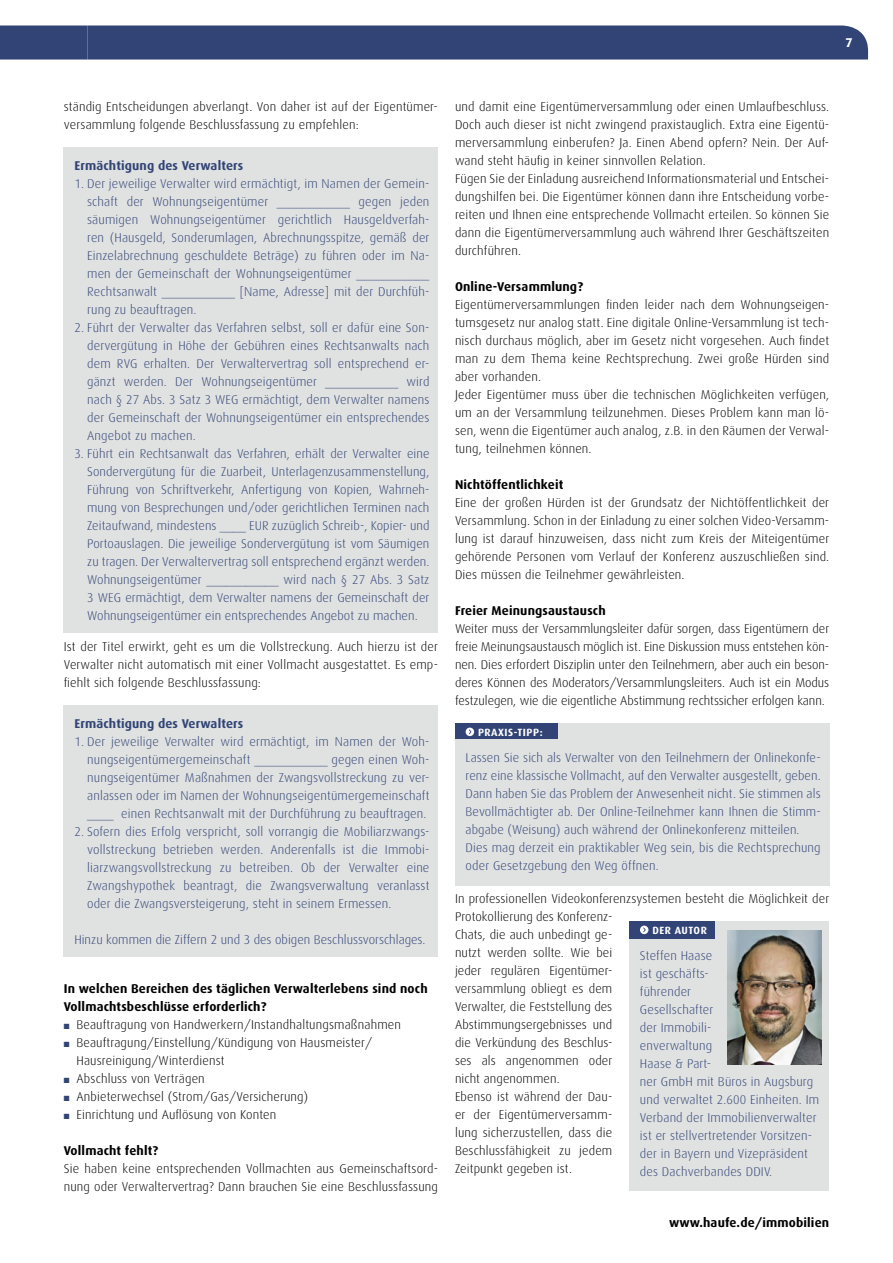
<style>
.page{position:relative;width:893px;height:1263px;background:#fff}
.page>*{position:absolute;margin:0;border:0;box-sizing:border-box;transform-origin:0 0}
.t1{font:300 12.75px/18px "Dax";letter-spacing:.01em;color:#000}
.t2{font:300 12.75px/18px "Dax";letter-spacing:.005em;color:#314475;text-align:justify}
.t3{font:700 12.75px/18px "Dax";letter-spacing:.01em;color:#000}
.t4{font:700 12.75px "Dax";letter-spacing:.01em;color:#314475}
.t5{font:700 12.75px "Dax";color:#fff}
.t6{font:700 10.5px "Dax";letter-spacing:.05em;color:#fff}
.t7{font:7.5px "Zapf Dingbats";color:#314475}
</style>
<div class="page">
<div style="left:64px;top:705px;width:374px;height:251px;background:#e0e1e1"></div>
<div style="left:64px;top:147px;width:374px;height:485px;background:#e0e1e1"></div>
<div style="left:0;top:26px;width:868px;height:34px;background:#314475"></div>
<div style="left:629px;top:921px;width:200px;height:270px;background:#e0e1e1"></div>
<div style="left:629px;top:921px;width:85px;height:17px;background:#314475"></div>
<svg style="left:640px;top:926px;width:8px;height:8px"></svg>
<img style="left:728px;top:930px;width:93px;height:134px">
<div style="left:455px;top:723px;width:374px;height:162px;background:#e0e1e1"></div>
<div style="left:455px;top:723px;width:102px;height:16px;background:#314475"></div>
<svg style="left:466px;top:728px;width:8px;height:8px"></svg>
<p class="t5" style="left:845px;top:35px;width:9px">7</p>
<p class="t1" style="left:64px;top:98px;width:376px">ständig Entscheidungen abverlangt. Von daher ist auf der Eigentümer&shy;versammlung folgende Beschlussfassung zu empfehlen:</p>
<p class="t4" style="left:74px;top:158px;width:170px">Ermächtigung des Verwalters</p>
<p class="t2" style="left:87px;top:174px;width:344px;text-indent:-13px">1. Der jeweilige Verwalter wird ermächtigt, im Namen der Gemein&shy;schaft der Wohnungseigentümer ___________ gegen jeden säumigen Wohnungseigentümer gerichtlich Hausgeldverfah&shy;ren (Hausgeld, Sonderumlagen, Abrechnungsspitze, gemäß der Einzelabrechnung geschuldete Beträge) zu führen oder im Na&shy;men der Gemeinschaft der Wohnungseigentümer ___________ Rechtsanwalt ___________ [Name, Adresse] mit der Durchfüh&shy;rung zu beauftragen.</p>
<p class="t2" style="left:87px;top:318px;width:344px;text-indent:-13px">2. Führt der Verwalter das Verfahren selbst, soll er dafür eine Son&shy;dervergütung in Höhe der Gebühren eines Rechtsanwalts nach dem RVG erhalten. Der Verwaltervertrag soll entsprechend er&shy;gänzt werden. Der Wohnungseigentümer ___________ wird nach § 27 Abs. 3 Satz 3 WEG ermächtigt, dem Verwalter namens der Gemeinschaft der Wohnungseigentümer ein entsprechendes Angebot zu machen.</p>
<p class="t2" style="left:87px;top:444px;width:344px;text-indent:-13px">3. Führt ein Rechtsanwalt das Verfahren, erhält der Verwalter eine Sondervergütung für die Zuarbeit, Unterlagenzusammenstellung, Führung von Schriftverkehr, Anfertigung von Kopien, Wahrneh&shy;mung von Besprechungen und/oder gerichtlichen Terminen nach Zeitaufwand, mindestens ____ EUR zuzüglich Schreib-, Kopier- und Portoauslagen. Die jeweilige Sondervergütung ist vom Säumigen zu tragen. Der Verwaltervertrag soll entsprechend ergänzt werden.<br>Wohnungseigentümer ___________ wird nach § 27 Abs. 3 Satz 3 WEG ermächtigt, dem Verwalter namens der Gemeinschaft der Wohnungseigentümer ein entsprechendes Angebot zu machen.</p>
<p class="t1" style="left:64px;top:638px;width:376px;text-align:justify">Ist der Titel erwirkt, geht es um die Vollstreckung. Auch hierzu ist der Verwalter nicht automatisch mit einer Vollmacht ausgestattet. Es emp&shy;fiehlt sich folgende Beschlussfassung:</p>
<p class="t4" style="left:74px;top:716px;width:170px">Ermächtigung des Verwalters</p>
<p class="t2" style="left:87px;top:732px;width:344px;text-indent:-13px">1. Der jeweilige Verwalter wird ermächtigt, im Namen der Woh&shy;nungseigentümergemeinschaft ___________ gegen einen Woh&shy;nungseigentümer Maßnahmen der Zwangsvollstreckung zu ver&shy;anlassen oder im Namen der Wohnungseigentümergemeinschaft ____ einen Rechtsanwalt mit der Durchführung zu beauftragen.</p>
<p class="t2" style="left:87px;top:822px;width:344px;text-indent:-13px">2. Sofern dies Erfolg verspricht, soll vorrangig die Mobiliarzwangs&shy;vollstreckung betrieben werden. Anderenfalls ist die Immobi&shy;liarzwangsvollstreckung zu betreiben. Ob der Verwalter eine Zwangshypothek beantragt, die Zwangsverwaltung veranlasst oder die Zwangsversteigerung, steht in seinem Ermessen.</p>
<p class="t2" style="left:74px;top:930px;width:353px">Hinzu kommen die Ziffern 2 und 3 des obigen Beschlussvorschlages.</p>
<p class="t3" style="left:64px;top:980px;width:365px">In welchen Bereichen des täglichen Verwalterlebens sind noch<br>Vollmachtsbeschlüsse erforderlich?</p>
<p class="t1" style="left:77px;top:1016px;width:326px">Beauftragung von Handwerkern/Instandhaltungsmaßnahmen Beauftragung/Einstellung/Kündigung von Hausmeister/ Hausreinigung/Winterdienst<br>Abschluss von Verträgen<br>Anbieterwechsel (Strom/Gas/Versicherung)<br>Einrichtung und Auflösung von Konten</p>
<p class="t3" style="left:64px;top:1142px;width:96px">Vollmacht fehlt?</p>
<p class="t1" style="left:64px;top:1160px;width:376px">Sie haben keine entsprechenden Vollmachten aus Gemeinschaftsord&shy;nung oder Verwaltervertrag? Dann brauchen Sie eine Beschlussfassung</p>
<p class="t7" style="left:64px;top:1023px;width:7px">■</p>
<p class="t7" style="left:64px;top:1041px;width:7px">■</p>
<p class="t7" style="left:64px;top:1077px;width:7px">■</p>
<p class="t7" style="left:64px;top:1095px;width:7px">■</p>
<p class="t7" style="left:64px;top:1113px;width:7px">■</p>
<p class="t1" style="left:455px;top:98px;width:376px">und damit eine Eigentümerversammlung oder einen Umlaufbeschluss.<br>Doch auch dieser ist nicht zwingend praxistauglich. Extra eine Eigentü&shy;merversammlung einberufen? Ja. Einen Abend opfern? Nein. Der Auf&shy;wand steht häufig in keiner sinnvollen Relation.<br>Fügen Sie der Einladung ausreichend Informationsmaterial und Entschei&shy;dungshilfen bei. Die Eigentümer können dann ihre Entscheidung vorbe&shy;reiten und Ihnen eine entsprechende Vollmacht erteilen. So können Sie dann die Eigentümerversammlung auch während Ihrer Geschäftszeiten durchführen.</p>
<p class="t3" style="left:455px;top:278px;width:130px">Online-Versammlung?</p>
<p class="t1" style="left:455px;top:296px;width:376px">Eigentümerversammlungen finden leider nach dem Wohnungseigen&shy;tumsgesetz nur analog statt. Eine digitale Online-Versammlung ist tech&shy;nisch durchaus möglich, aber im Gesetz nicht vorgesehen. Auch findet man zu dem Thema keine Rechtsprechung. Zwei große Hürden sind aber vorhanden.<br>Jeder Eigentümer muss über die technischen Möglichkeiten verfügen, um an der Versammlung teilzunehmen. Dieses Problem kann man lö&shy;sen, wenn die Eigentümer auch analog, z.B. in den Räumen der Verwal&shy;tung, teilnehmen können.</p>
<p class="t3" style="left:455px;top:476px;width:110px">Nichtöffentlichkeit</p>
<p class="t1" style="left:455px;top:494px;width:376px;text-align:justify">Eine der großen Hürden ist der Grundsatz der Nichtöffentlichkeit der Versammlung. Schon in der Einladung zu einer solchen Video-Versamm&shy;lung ist darauf hinzuweisen, dass nicht zum Kreis der Miteigentümer gehörende Personen vom Verlauf der Konferenz auszuschließen sind.<br>Dies müssen die Teilnehmer gewährleisten.</p>
<p class="t3" style="left:455px;top:602px;width:152px">Freier Meinungsaustausch</p>
<p class="t1" style="left:455px;top:620px;width:376px;text-align:justify">Weiter muss der Versammlungsleiter dafür sorgen, dass Eigentümern der freie Meinungsaustausch möglich ist. Eine Diskussion muss entstehen kön&shy;nen. Dies erfordert Disziplin unter den Teilnehmern, aber auch ein beson&shy;deres Können des Moderators/Versammlungsleiters. Auch ist ein Modus festzulegen, wie die eigentliche Abstimmung rechtssicher erfolgen kann.</p>
<p class="t6" style="left:478px;top:726px;width:66px">PRAXIS-TIPP:</p>
<p class="t2" style="left:466px;top:748px;width:357px;text-align:left">Lassen Sie sich als Verwalter von den Teilnehmern der Onlinekonfe&shy;renz eine klassische Vollmacht, auf den Verwalter ausgestellt, geben.<br>Dann haben Sie das Problem der Anwesenheit nicht. Sie stimmen als Bevollmächtigter ab. Der Online-Teilnehmer kann Ihnen die Stimm&shy;abgabe (Weisung) auch während der Onlinekonferenz mitteilen.<br>Dies mag derzeit ein praktikabler Weg sein, bis die Rechtsprechung oder Gesetzgebung den Weg öffnen.</p>
<p class="t1" style="left:455px;top:890px;width:376px">In professionellen Videokonferenzsystemen besteht die Möglichkeit der<br>Protokollierung des Konferenz-<br>Chats, die auch unbedingt ge-<br>nutzt werden sollte. Wie bei<br>jeder regulären Eigentümer-<br>versammlung obliegt es dem<br>Verwalter, die Feststellung des<br>Abstimmungsergebnisses und<br>die Verkündung des Beschlus-<br>ses als angenommen oder<br>nicht angenommen.<br>Ebenso ist während der Dau-<br>er der Eigentümerversamm-<br>lung sicherzustellen, dass die<br>Beschlussfähigkeit zu jedem<br>Zeitpunkt gegeben ist.</p>
<p class="t6" style="left:652px;top:924px;width:56px">DER AUTOR</p>
<p class="t2" style="left:640px;top:946px;width:181px;text-align:left">Steffen Haase<br>ist geschäfts-<br>führender<br>Gesellschafter<br>der Immobili-<br>enverwaltung<br>Haase &amp; Part-<br>ner GmbH mit Büros in Augsburg und verwaltet 2.600 Einheiten. Im<br>Verband der Immobilienverwalter ist er stellvertretender Vorsitzen&shy;der in Bayern und Vizepräsident des Dachverbandes DDIV.</p>
<p class="t3" style="left:669px;top:1214px;width:162px">www.haufe.de/immobilien</p>
</div>
